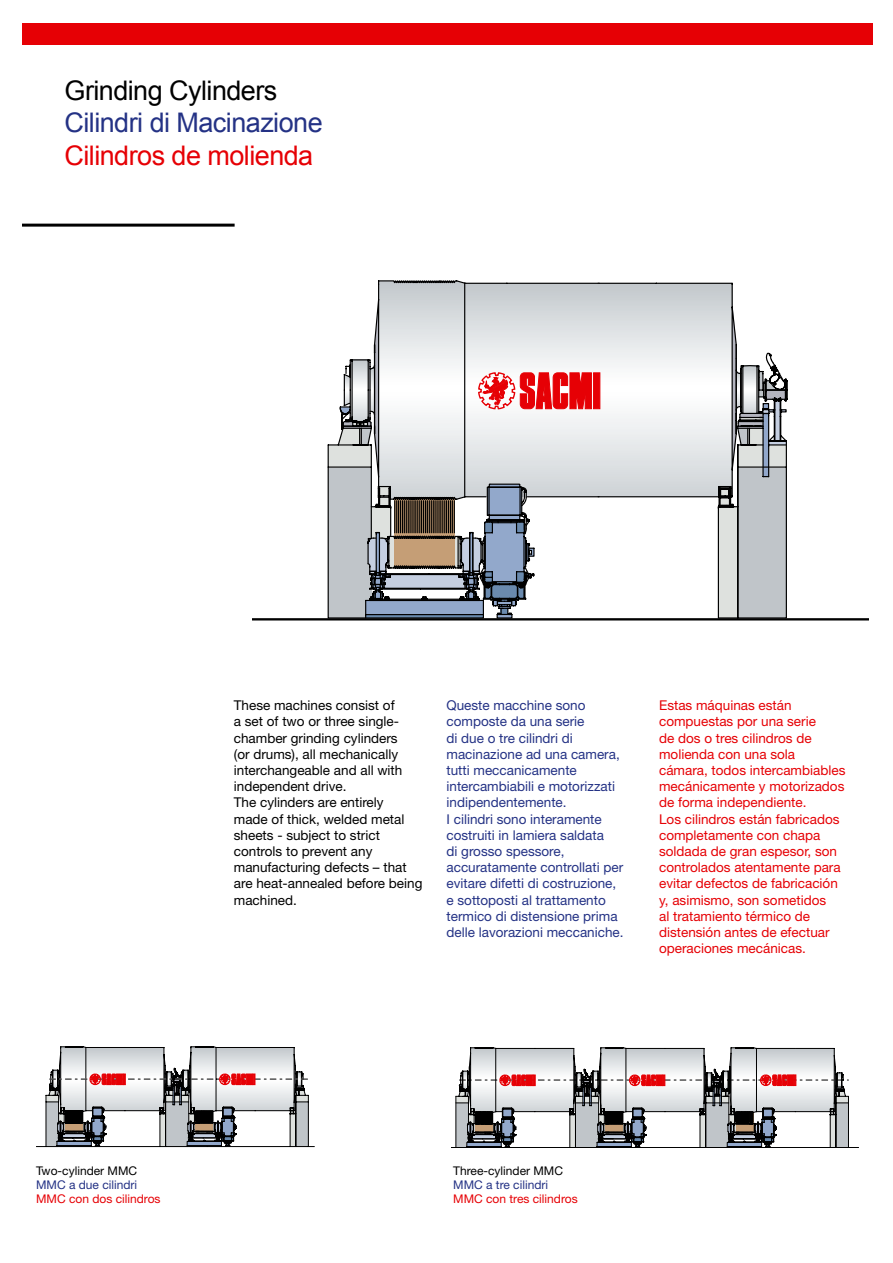
<style>
.page{position:relative;width:893px;height:1263px;background:#fff}
.page>*{position:absolute;margin:0;border:0;box-sizing:border-box;transform-origin:0 0}
.t1{font:27px "Arial";letter-spacing:-.02em;color:#243285}
.t2{font:27px "Arial";letter-spacing:-.02em;color:#e60005}
.t3{font:27px "Arial";letter-spacing:-.02em;color:#000}
.t4{font:13.5px/16.2px "Helvetica Neue LT Std";color:#e60005}
.t5{font:13.5px/16.2px "Helvetica Neue LT Std";color:#243285}
.t6{font:13.5px/16.2px "Helvetica Neue LT Std";color:#000}
.t7{font:12px "Helvetica Neue LT Std";color:#e60005}
.t8{font:12px "Helvetica Neue LT Std";color:#000}
.t9{font:12px "Helvetica Neue LT Std";color:#243285}
</style>
<div class="page">
<svg style="left:327px;top:280px;width:132px;height:338px"></svg>
<svg style="left:338px;top:281px;width:449px;height:337px"></svg>
<hr style="left:252px;top:618px;width:617px;height:2px;background:#000">
<svg style="left:36px;top:1046px;width:279px;height:102px"></svg>
<hr style="left:617px;top:1147px;width:242px;height:1px;background:#000">
<svg style="left:452px;top:1047px;width:397px;height:101px"></svg>
<hr style="left:22px;top:224px;width:213px;height:3px;background:#000">
<div style="left:22px;top:24px;width:850px;height:21px;background:#e60005"></div>
<h1 class="t3" style="left:65px;top:73px;width:214px">Grinding Cylinders</h1>
<h1 class="t1" style="left:65px;top:105px;width:260px">Cilindri di Macinazione</h1>
<h1 class="t2" style="left:65px;top:138px;width:250px">Cilindros de molienda</h1>
<p class="t6" style="left:234px;top:697px;width:190px">These machines consist of<br>a set of two or three single&shy;chamber grinding cylinders<br>(or drums), all mechanically interchangeable and all with independent drive.<br>The cylinders are entirely<br>made of thick, welded metal sheets - subject to strict controls to prevent any manufacturing defects – that are heat-annealed before being machined.</p>
<p class="t5" style="left:446px;top:697px;width:178px">Queste macchine sono composte da una serie<br>di due o tre cilindri di macinazione ad una camera, tutti meccanicamente intercambiabili e motorizzati indipendentemente.<br>I cilindri sono interamente costruiti in lamiera saldata<br>di grosso spessore, accuratamente controllati per evitare difetti di costruzione, e sottoposti al trattamento termico di distensione prima delle lavorazioni meccaniche.</p>
<p class="t4" style="left:659px;top:697px;width:188px">Estas máquinas están compuestas por una serie<br>de dos o tres cilindros de molienda con una sola cámara, todos intercambiables mecánicamente y motorizados de forma independiente.<br>Los cilindros están fabricados completamente con chapa soldada de gran espesor, son controlados atentamente para evitar defectos de fabricación y, asimismo, son sometidos<br>al tratamiento térmico de distensión antes de efectuar operaciones mecánicas.</p>
<p class="t8" style="left:36px;top:1163px;width:103px">Two-cylinder MMC</p>
<p class="t9" style="left:36px;top:1177px;width:103px">MMC a due cilindri</p>
<p class="t7" style="left:36px;top:1192px;width:126px">MMC con dos cilindros</p>
<p class="t8" style="left:453px;top:1163px;width:111px">Three-cylinder MMC</p>
<p class="t9" style="left:453px;top:1177px;width:96px">MMC a tre cilindri</p>
<p class="t7" style="left:453px;top:1192px;width:126px">MMC con tres cilindros</p>
</div>
